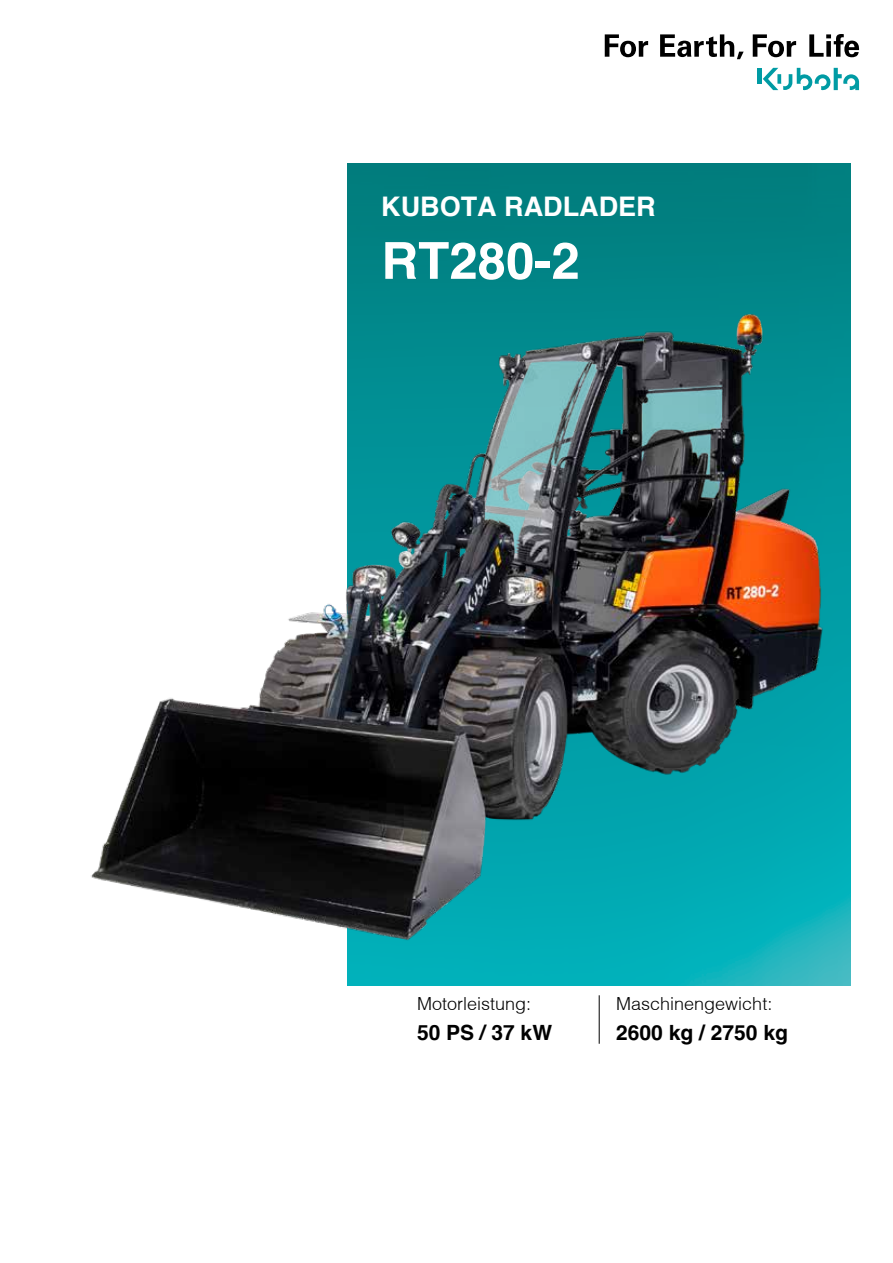
<style>
.page{position:relative;width:893px;height:1263px;background:#fff}
.page>*{position:absolute;margin:0;border:0;box-sizing:border-box;transform-origin:0 0}
.t1{font:700 51px "Helvetica";color:#fff}
.t2{font:700 27px "Helvetica";color:#fff}
.t3{font:700 21px "Helvetica CE";color:#000}
.t4{font:700 21px "Helvetica";color:#000}
.t5{font:300 18px "Helvetica";color:#000}
</style>
<div class="page">
<img style="left:348px;top:163px;width:502px;height:822px">
<img style="left:91px;top:312px;width:759px;height:639px">
<hr style="left:599px;top:995px;width:1px;height:49px;background:#000">
<div style="left:757px;top:68px;width:5px;height:16px;background:#009ba4"></div>
<svg style="left:763px;top:68px;width:96px;height:22px"></svg>
<svg style="left:753px;top:34px;width:43px;height:23px"></svg>
<svg style="left:605px;top:34px;width:43px;height:23px"></svg>
<svg style="left:660px;top:34px;width:84px;height:25px"></svg>
<svg style="left:809px;top:34px;width:50px;height:23px"></svg>
<h2 class="t2" style="left:381px;top:189px;width:276px">KUBOTA RADLADER</h2>
<h1 class="t1" style="left:381px;top:229px;width:200px">RT280-2</h1>
<p class="t5" style="left:417px;top:993px;width:116px">Motorleistung:</p>
<p class="t4" style="left:417px;top:1019px;width:136px">50 PS / 37 kW</p>
<p class="t5" style="left:616px;top:993px;width:158px">Maschinengewicht:</p>
<p class="t3" style="left:616px;top:1019px;width:173px">2600 kg / 2750 kg</p>
</div>
